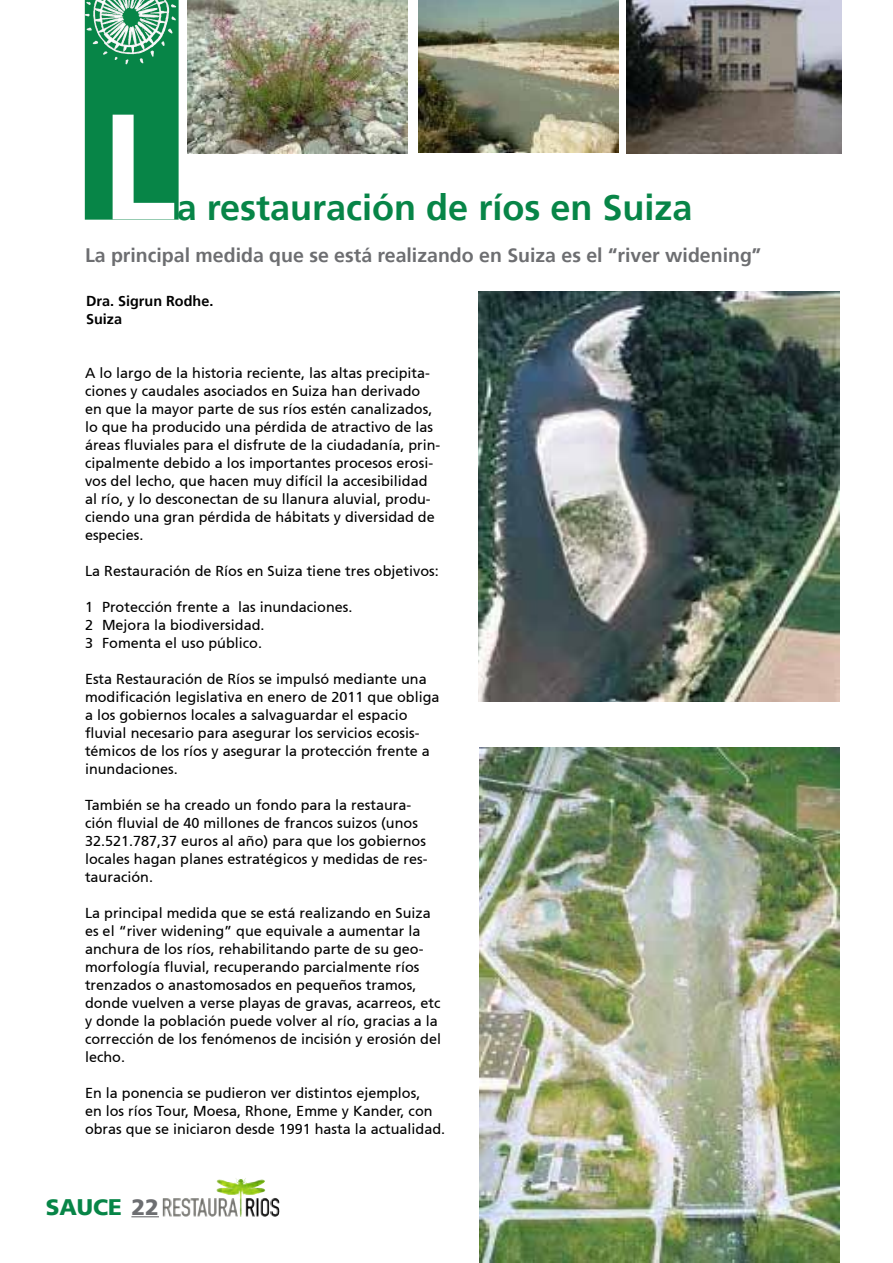
<style>
.page{position:relative;width:893px;height:1263px;background:#fff}
.page>*{position:absolute;margin:0;border:0;box-sizing:border-box;transform-origin:0 0}
.t1{font:700 150px "Frutiger 65";color:#fff}
.t2{font:700 36px "Frutiger 65";color:#078547}
.t3{font:900 22.5px "Frutiger 75";color:#078547}
.t4{font:700 19.5px "Frutiger 65";color:#6d6e71}
.t5{font:14.4px/18px "Frutiger 55 Roman";color:#000}
.t6{font:700 14.4px/18px "Frutiger 65";color:#000}
.s1{color:#6d6e71}
</style>
<div class="page">
<svg style="left:131px;top:1216px;width:28px;height:1px"></svg>
<img style="left:216px;top:1178px;width:29px;height:6px">
<svg style="left:85px;top:0;width:94px;height:220px;background:#1e8f57"></svg>
<img style="left:143px;top:0;width:21px;height:9px">
<img style="left:478px;top:291px;width:362px;height:411px">
<img style="left:627px;top:0;width:214px;height:154px">
<img style="left:480px;top:747px;width:360px;height:516px">
<img style="left:187px;top:0;width:221px;height:153px">
<img style="left:419px;top:0;width:200px;height:152px">
<h1 class="t1" style="left:100px;top:79px;width:76px">L</h1>
<h2 class="t2" style="left:177px;top:186px;width:517px">a restauración de ríos en Suiza</h2>
<h3 class="t4" style="left:85px;top:244px;width:678px">La principal medida que se está realizando en Suiza es el “river widening”</h3>
<p class="t6" style="left:86px;top:292px;width:129px">Dra. Sigrun Rodhe.<br>Suiza</p>
<p class="t5" style="left:85px;top:364px;width:357px">A lo largo de la historia reciente, las altas precipita&shy;ciones y caudales asociados en Suiza han derivado en que la mayor parte de sus ríos estén canalizados, lo que ha producido una pérdida de atractivo de las áreas fluviales para el disfrute de la ciudadanía, prin&shy;cipalmente debido a los importantes procesos erosi&shy;vos del lecho, que hacen muy difícil la accesibilidad al río, y lo desconectan de su llanura aluvial, produ&shy;ciendo una gran pérdida de hábitats y diversidad de especies.</p>
<p class="t5" style="left:85px;top:562px;width:355px">La Restauración de Ríos en Suiza tiene tres objetivos:</p>
<p class="t5" style="left:85px;top:598px;width:269px">1 Protección frente a las inundaciones.<br>2 Mejora la biodiversidad.<br>3 Fomenta el uso público.</p>
<p class="t5" style="left:85px;top:670px;width:356px">Esta Restauración de Ríos se impulsó mediante una modificación legislativa en enero de 2011 que obliga a los gobiernos locales a salvaguardar el espacio fluvial necesario para asegurar los servicios ecosis&shy;témicos de los ríos y asegurar la protección frente a inundaciones.</p>
<p class="t5" style="left:85px;top:796px;width:344px">También se ha creado un fondo para la restaura&shy;ción fluvial de 40 millones de francos suizos (unos 32.521.787,37 euros al año) para que los gobiernos locales hagan planes estratégicos y medidas de res&shy;tauración.</p>
<p class="t5" style="left:85px;top:904px;width:358px">La principal medida que se está realizando en Suiza es el “river widening” que equivale a aumentar la anchura de los ríos, rehabilitando parte de su geo&shy;morfología fluvial, recuperando parcialmente ríos trenzados o anastomosados en pequeños tramos, donde vuelven a verse playas de gravas, acarreos, etc y donde la población puede volver al río, gracias a la corrección de los fenómenos de incisión y erosión del lecho.</p>
<p class="t5" style="left:85px;top:1084px;width:362px">En la ponencia se pudieron ver distintos ejemplos,<br>en los ríos Tour, Moesa, Rhone, Emme y Kander, con obras que se iniciaron desde 1991 hasta la actualidad.</p>
<h3 class="t3" style="left:46px;top:1194px;width:115px">SAUCE <span class="s1">22</span></h3>
</div>
